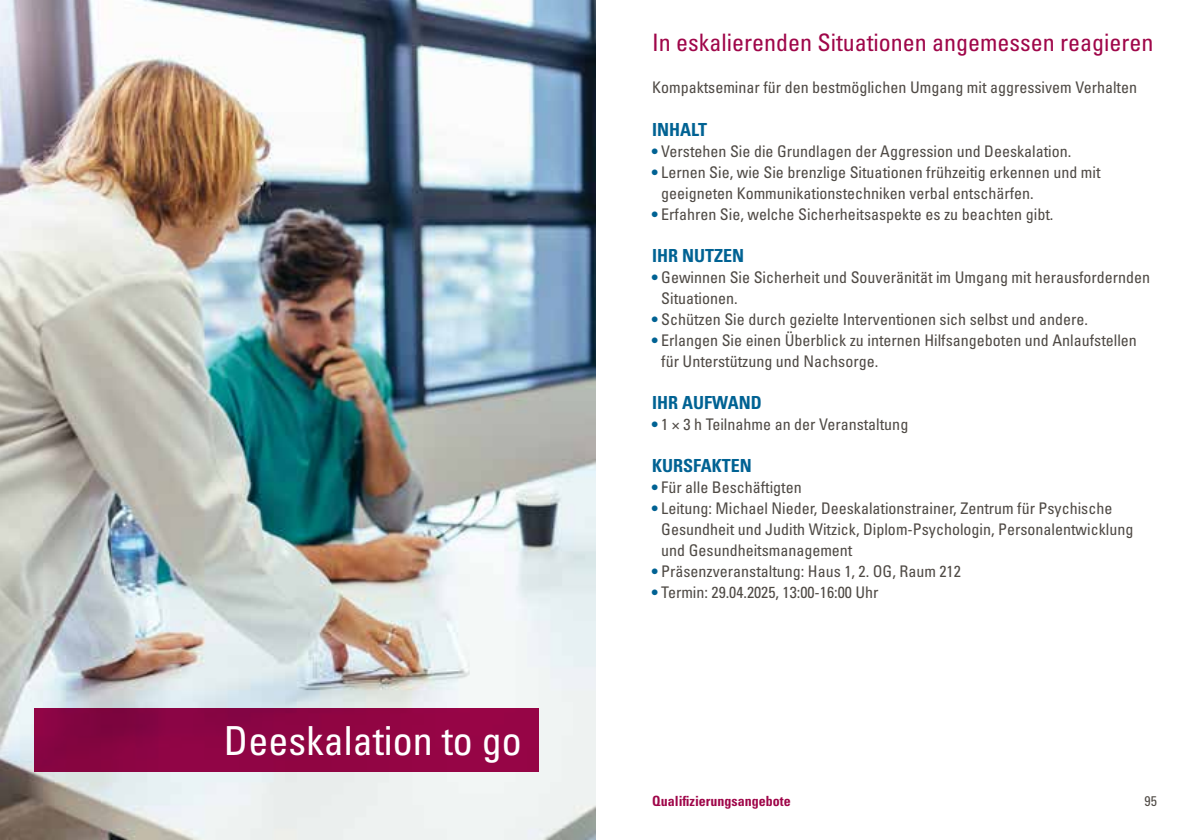
<style>
.page{position:relative;width:1191px;height:840px;background:#fff}
.page>*{position:absolute;margin:0;border:0;box-sizing:border-box;transform-origin:0 0}
.t1{font:condensed 40px "Univers LT Pro";color:#fff}
.t2{font:condensed 24px "Univers LT Pro";color:#9f0649}
.t3{font:700 condensed 18px "Univers LT Pro";color:#006293}
.t4{font:condensed 16px/21px "Univers LT Pro";color:#4f4a45}
.t5{font:700 condensed 14px "Univers LT Pro";color:#9f0649}
.t6{font:condensed 14px "Univers LT Pro";color:#4f4a45}
.s1{color:#006293}
</style>
<div class="page">
<img style="left:0;top:0;width:595px;height:839px">
<div style="left:34px;top:708px;width:505px;height:63px;background:linear-gradient(to right,#840542,#980546)"></div>
<h1 class="t1" style="left:224px;top:714px;width:299px">Deeskalation to go</h1>
<h2 class="t2" style="left:652px;top:28px;width:503px">In eskalierenden Situationen angemessen reagieren</h2>
<p class="t4" style="left:652px;top:77px;width:486px">Kompaktseminar für den bestmöglichen Umgang mit aggressivem Verhalten</p>
<p class="t3" style="left:652px;top:118px;width:56px">INHALT</p>
<p class="t4" style="left:652px;top:140px;width:421px"><span class="s1">•</span> Verstehen Sie die Grundlagen der Aggression und Deeskalation.</p>
<p class="t4" style="left:661px;top:161px;width:441px;text-indent:-9px"><span class="s1">•</span> Lernen Sie, wie Sie brenzlige Situationen frühzeitig erkennen und mit geeigneten Kommunikationstechniken verbal entschärfen.</p>
<p class="t4" style="left:652px;top:203px;width:403px"><span class="s1">•</span> Erfahren Sie, welche Sicherheitsaspekte es zu beachten gibt.</p>
<p class="t3" style="left:652px;top:244px;width:94px">IHR NUTZEN</p>
<p class="t4" style="left:661px;top:266px;width:490px;text-indent:-9px"><span class="s1">•</span> Gewinnen Sie Sicherheit und Souveränität im Umgang mit herausfordernden<br>Situationen.</p>
<p class="t4" style="left:652px;top:308px;width:437px"><span class="s1">•</span> Schützen Sie durch gezielte Interventionen sich selbst und andere.</p>
<p class="t4" style="left:661px;top:329px;width:477px;text-indent:-9px"><span class="s1">•</span> Erlangen Sie einen Überblick zu internen Hilfsangeboten und Anlaufstellen für Unterstützung und Nachsorge.</p>
<p class="t3" style="left:652px;top:391px;width:111px">IHR AUFWAND</p>
<p class="t4" style="left:652px;top:413px;width:258px"><span class="s1">•</span> 1 × 3 h Teilnahme an der Veranstaltung</p>
<p class="t3" style="left:652px;top:454px;width:101px">KURSFAKTEN</p>
<p class="t4" style="left:652px;top:476px;width:151px"><span class="s1">•</span> Für alle Beschäftigten</p>
<p class="t4" style="left:661px;top:497px;width:473px;text-indent:-9px"><span class="s1">•</span> Leitung: Michael Nieder, Deeskalationstrainer, Zentrum für Psychische<br>Gesundheit und Judith Witzick, Diplom-Psychologin, Personalentwicklung und Gesundheitsmanagement</p>
<p class="t4" style="left:652px;top:560px;width:310px"><span class="s1">•</span> Präsenzveranstaltung: Haus 1, 2. OG, Raum 212</p>
<p class="t4" style="left:652px;top:581px;width:228px"><span class="s1">•</span> Termin: 29.04.2025, 13:00-16:00 Uhr</p>
<p class="t5" style="left:652px;top:791px;width:140px">Qualifizierungsangebote</p>
<p class="t6" style="left:1144px;top:791px;width:14px">95</p>
</div>
